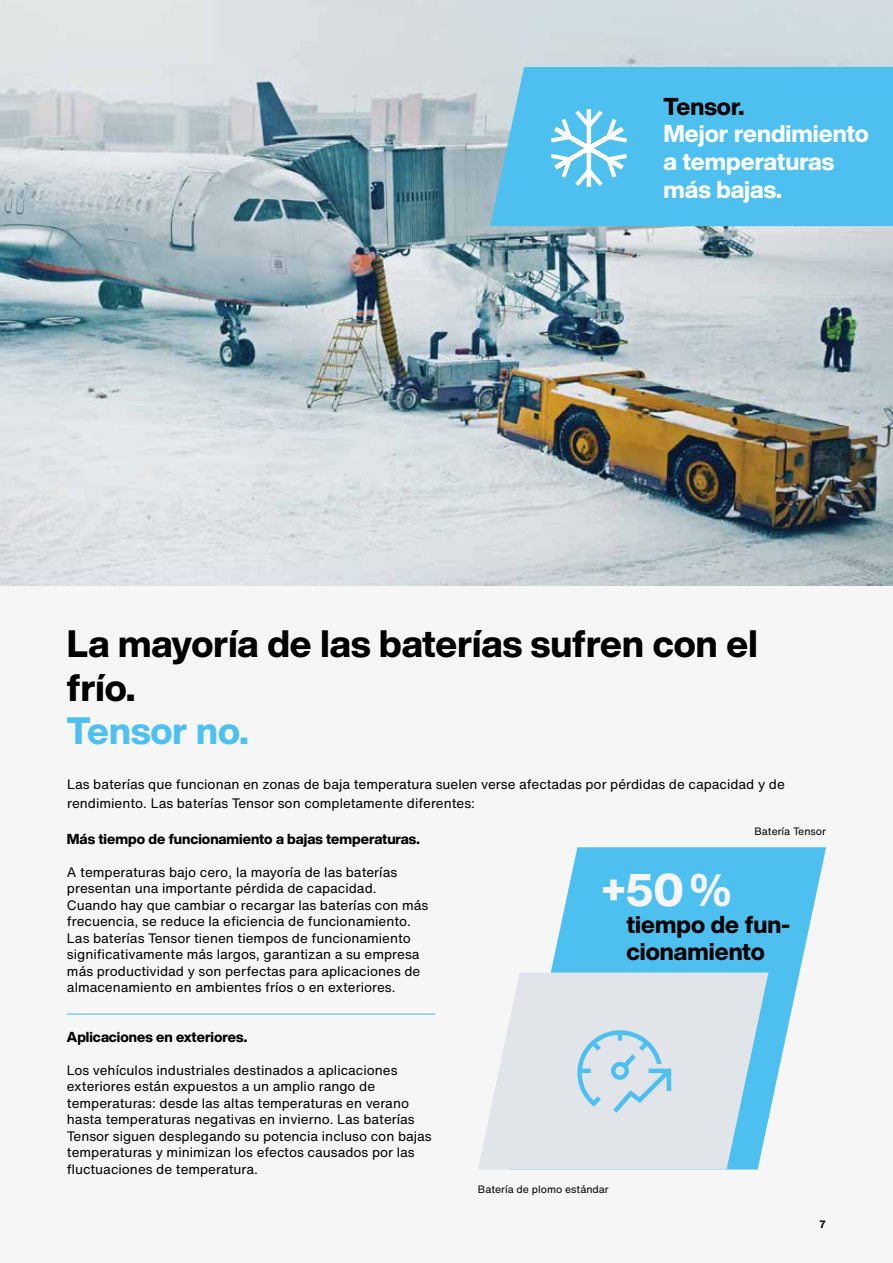
<style>
.page{position:relative;width:893px;height:1263px;background:#f6f6f6}
.page>*{position:absolute;margin:0;border:0;box-sizing:border-box;transform-origin:0 0}
.t1{font:800 45px "Helvetica Now Display";color:#f6f6f6}
.t2{font:800 37.5px/43.5px "Helvetica Now Display";color:#000}
.t3{font:800 37.5px "Helvetica Now Display";color:#4ec0ef}
.t4{font:800 24px/27.8px "Helvetica Now Display";color:#fff}
.t5{font:800 24px/27.8px "Helvetica Now Display";color:#000}
.t6{font:800 14.25px "Helvetica Now Display";color:#000}
.t7{font:13.5px/16.5px "Helvetica Now Text";color:#000}
.t8{font:10.5px "Helvetica Now Text";color:#000}
.t9{font:700 10.5px "Helvetica Now Text";color:#000}
</style>
<div class="page">
<svg style="left:551px;top:847px;width:275px;height:274px;fill:#4ec0ef"></svg>
<img style="left:0;top:0;width:893px;height:585px">
<hr style="left:67px;top:1013px;width:368px;height:2px;background:#4ec0ef">
<div style="left:490px;top:67px;width:403px;height:159px;background:#4ec0ef"></div>
<svg style="left:547px;top:106px;width:84px;height:85px"></svg>
<svg style="left:478px;top:972px;width:290px;height:197px;background:#d7e3ea"></svg>
<svg style="left:576px;top:1029px;width:95px;height:84px;background:#c3ddea"></svg>
<h3 class="t5" style="left:663px;top:92px;width:82px">Tensor.</h3>
<h3 class="t4" style="left:663px;top:120px;width:207px">Mejor rendimiento a temperaturas más bajas.</h3>
<h2 class="t2" style="left:67px;top:622px;width:692px">La mayoría de las baterías sufren con el frío.</h2>
<h2 class="t3" style="left:67px;top:705px;width:183px">Tensor no.</h2>
<p class="t7" style="left:67px;top:774px;width:719px;line-height:18.8px">Las baterías que funcionan en zonas de baja temperatura suelen verse afectadas por pérdidas de capacidad y de rendimiento. Las baterías Tensor son completamente diferentes:</p>
<p class="t6" style="left:67px;top:829px;width:354px">Más tiempo de funcionamiento a bajas temperaturas.</p>
<p class="t7" style="left:67px;top:863px;width:363px">A temperaturas bajo cero, la mayoría de las baterías presentan una importante pérdida de capacidad.<br>Cuando hay que cambiar o recargar las baterías con más frecuencia, se reduce la eficiencia de funcionamiento.<br>Las baterías Tensor tienen tiempos de funcionamiento significativamente más largos, garantizan a su empresa más productividad y son perfectas para aplicaciones de almacenamiento en ambientes fríos o en exteriores.</p>
<p class="t6" style="left:67px;top:1027px;width:182px">Aplicaciones en exteriores.</p>
<p class="t7" style="left:67px;top:1061px;width:366px">Los vehículos industriales destinados a aplicaciones exteriores están expuestos a un amplio rango de temperaturas: desde las altas temperaturas en verano hasta temperaturas negativas en invierno. Las baterías Tensor siguen desplegando su potencia incluso con bajas temperaturas y minimizan los efectos causados por las fluctuaciones de temperatura.</p>
<p class="t8" style="left:754px;top:823px;width:73px">Batería Tensor</p>
<h1 class="t1" style="left:602px;top:859px;width:131px">+50 %</h1>
<h3 class="t5" style="left:626px;top:910px;width:165px">tiempo de fun&shy;cionamiento</h3>
<p class="t8" style="left:478px;top:1181px;width:132px">Batería de plomo estándar</p>
<p class="t9" style="left:819px;top:1216px;width:8px">7</p>
</div>
